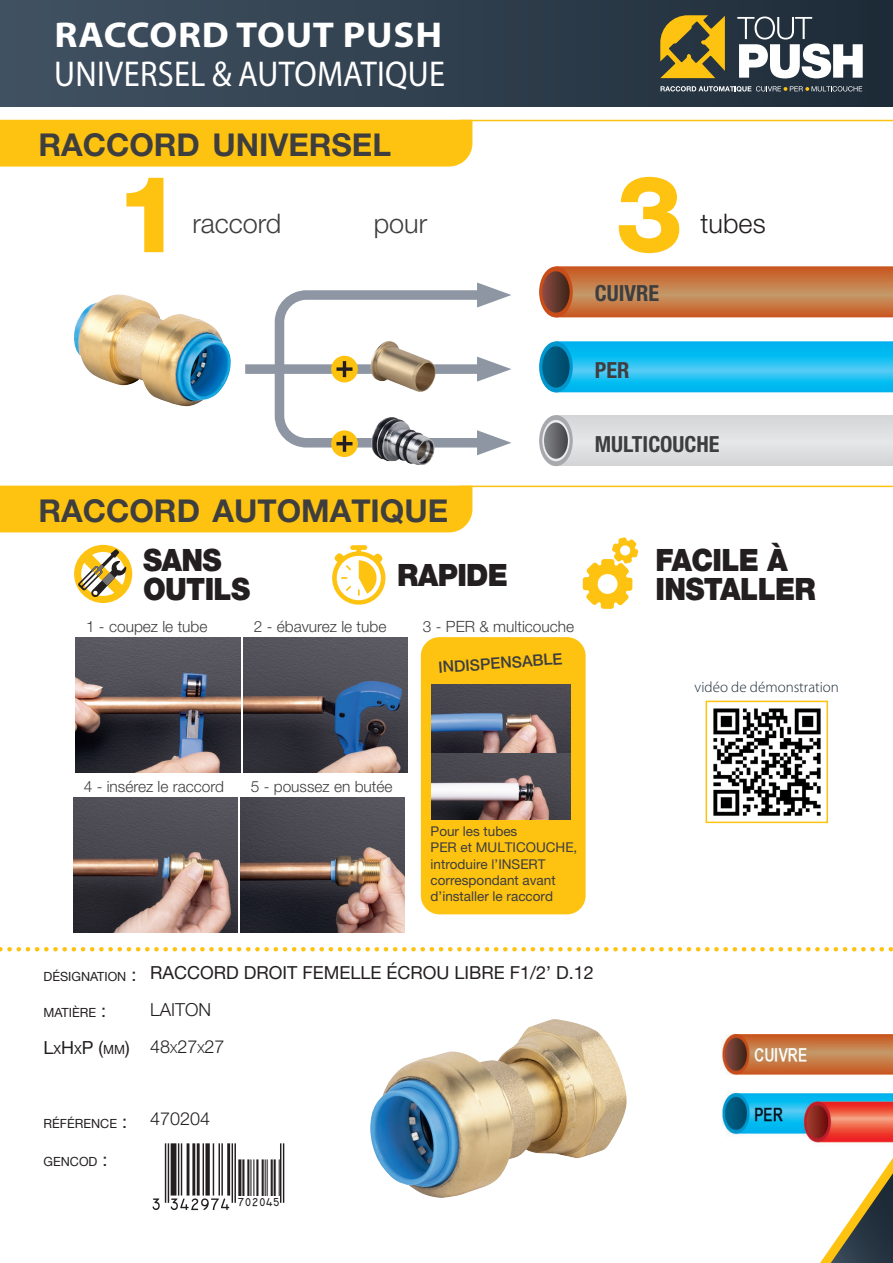
<style>
.page{position:relative;width:893px;height:1263px;background:#fff}
.page>*{position:absolute;margin:0;border:0;box-sizing:border-box;transform-origin:0 0}
.t1{font:800 106.65px "Helvetica Neue LT Pro";color:#fec210}
.t2{font:36px "Myriad Pro";letter-spacing:.01em;color:#fff;scale:.9 1}
.t3{font:700 36px "Myriad Pro";letter-spacing:.02em;color:#fff;scale:1.08 1}
.t4{font:700 31.5px "Helvetica Neue LT Pro";color:#3e3e3f}
.t5{font:900 30.9px/29.1px "Helvetica Neue LT Pro";letter-spacing:-.025em;color:#231f20;scale:.93 1}
.t6{font:300 27px "Helvetica Neue LT Pro";color:#3e3e3f}
.t7{font:300 27px "Helvetica Neue LT Pro";color:#231f20}
.t8{font:700 condensed 22.2px "Helvetica Neue LT Pro";color:#3e3e3f}
.t9{font:18px "Helvetica Neue LT Pro";color:#231f20}
.t10{font:300 18px/37px "Helvetica Neue LT Pro";color:#231f20}
.t11{font:18px "Helvetica Neue";color:#231f20}
.t12{font:300 18px "Helvetica Neue LT Pro";color:#231f20}
.t13{font:500 15.75px "Helvetica Neue LT Pro";color:#3e3e3f}
.t14{font:300 15.45px "Helvetica Neue LT Pro";color:#3e3e3f}
.t15{font:300 15px "Myriad Pro";color:#1c2936}
.t16{font:13.5px/16.2px "Helvetica Neue LT Pro";color:#3e3e3f}
.t17{font:12.6px "Helvetica Neue";color:#231f20}
.s1{font-size:18px}
.s2{font-size:12.6px}
.s3{font-style:inherit}
</style>
<div class="page">
<div style="left:0;top:0;width:893px;height:106px;background:linear-gradient(to right,#415262,#1f2c38)"></div>
<svg style="left:820px;top:1158px;width:73px;height:105px"></svg>
<svg style="left:660px;top:15px;width:65px;height:63px;background:#a28625"></svg>
<svg style="left:660px;top:86px;width:202px;height:6px"></svg>
<svg style="left:737px;top:17px;width:126px;height:61px"></svg>
<svg style="left:539px;top:341px;width:34px;height:51px"></svg>
<svg style="left:542px;top:341px;width:351px;height:51px;background:#17b8eb"></svg>
<div style="left:539px;top:415px;width:34px;height:51px;background:#a8a9ad;border-radius:50%"></div>
<svg style="left:542px;top:420px;width:28px;height:41px"></svg>
<svg style="left:544px;top:415px;width:349px;height:51px;background:#d6d7d9"></svg>
<svg style="left:539px;top:266px;width:34px;height:51px"></svg>
<svg style="left:542px;top:266px;width:351px;height:51px;background:#c37342"></svg>
<div style="left:0;top:120px;width:472px;height:47px;background:#fec210"></div>
<div style="left:0;top:486px;width:472px;height:46px;background:#fec210"></div>
<svg style="left:74px;top:545px;width:58px;height:58px"></svg>
<svg style="left:332px;top:545px;width:54px;height:60px"></svg>
<svg style="left:583px;top:537px;width:55px;height:72px"></svg>
<img style="left:74px;top:294px;width:157px;height:112px">
<div style="left:245px;top:364px;width:246px;height:10px;background:#8d96a2"></div>
<img style="left:376px;top:455px;width:57px;height:10px">
<svg style="left:331px;top:430px;width:27px;height:27px"></svg>
<svg style="left:270px;top:282px;width:241px;height:173px"></svg>
<img style="left:73px;top:797px;width:165px;height:135px">
<img style="left:240px;top:797px;width:165px;height:135px">
<img style="left:75px;top:637px;width:165px;height:135px">
<img style="left:243px;top:637px;width:165px;height:135px">
<hr style="left:459px;top:120px;width:434px;height:1px;background:#fec210">
<hr style="left:459px;top:486px;width:434px;height:1px;background:#fec210">
<svg style="left:0;top:947px;width:893px;height:4px"></svg>
<img style="left:713px;top:708px;width:108px;height:108px">
<div style="left:706px;top:701px;width:122px;height:122px;border:2px solid #fec210"></div>
<div style="left:421px;top:637px;width:165px;height:277px;background:#fec210;border-radius:19px"></div>
<img style="left:432px;top:684px;width:138px;height:136px">
<img style="left:370px;top:1019px;width:257px;height:179px">
<img style="left:721px;top:1034px;width:172px;height:109px">
<h2 class="t3" style="left:54px;top:12px;width:360px">RACCORD TOUT PUSH</h2>
<h2 class="t2" style="left:54px;top:52px;width:436px">UNIVERSEL &amp; AUTOMATIQUE</h2>
<h3 class="t4" style="left:38px;top:125px;width:354px">RACCORD UNIVERSEL</h3>
<h1 class="t1" style="left:115px;top:151px;width:69px">1</h1>
<h3 class="t6" style="left:192px;top:207px;width:91px">raccord</h3>
<h3 class="t6" style="left:374px;top:207px;width:55px">pour</h3>
<h1 class="t1" style="left:616px;top:151px;width:69px">3</h1>
<h3 class="t7" style="left:701px;top:207px;width:66px">tubes</h3>
<h3 class="t8" style="left:595px;top:279px;width:66px">CUIVRE</h3>
<h3 class="t8" style="left:595px;top:357px;width:36px">PER</h3>
<h3 class="t4" style="left:38px;top:491px;width:411px">RACCORD AUTOMATIQUE</h3>
<h3 class="t5" style="left:143px;top:545px;width:117px">SANS<br>OUTILS</h3>
<h3 class="t5" style="left:397px;top:560px;width:121px">RAPIDE</h3>
<p class="t14" style="left:86px;top:617px;width:123px">1 - coupez le tube</p>
<p class="t14" style="left:254px;top:617px;width:134px">2 - ébavurez le tube</p>
<p class="t14" style="left:423px;top:617px;width:153px">3 - PER &amp; multicouche</p>
<p class="t13" style="left:438px;top:658px;width:126px;rotate:-4deg">indispensable</p>
<h3 class="t8" style="left:595px;top:431px;width:126px">MULTICOUCHE</h3>
<h3 class="t5" style="left:656px;top:545px;width:174px">FACILE À<br>INSTALLER</h3>
<p class="t15" style="left:695px;top:678px;width:146px">vidéo de démonstration</p>
<p class="t14" style="left:84px;top:777px;width:142px">4 - insérez le raccord</p>
<p class="t14" style="left:251px;top:777px;width:143px">5 - poussez en butée</p>
<p class="t16" style="left:431px;top:823px;width:148px">Pour les tubes<br>PER et MULTICOUCHE, introduire l’INSERT correspondant avant d’installer le raccord</p>
<p class="t17" style="left:44px;top:968px;width:94px">DÉSIGNATION <span class="s1">:</span></p>
<p class="t17" style="left:44px;top:1005px;width:64px">MATIÈRE <span class="s1">:</span></p>
<h3 class="t11" style="left:44px;top:1037px;width:88px">L<span class="s2">X</span>H<span class="s2">X</span>P (<span class="s2">MM</span>)</h3>
<h3 class="t9" style="left:150px;top:962px;width:445px">RACCORD DROIT FEMELLE ÉCROU LIBRE F1/2’ D.12</h3>
<h3 class="t10" style="left:150px;top:990px;width:76px">LAITON<br><span class="s3">48</span><span class="s2">x</span><span class="s3">27</span><span class="s2">x</span><span class="s3">27</span></h3>
<p class="t17" style="left:44px;top:1116px;width:85px">RÉFÉRENCE <span class="s1">:</span></p>
<p class="t17" style="left:44px;top:1154px;width:65px">GENCOD <span class="s1">:</span></p>
<h3 class="t12" style="left:150px;top:1107px;width:62px">470204</h3>
</div>
